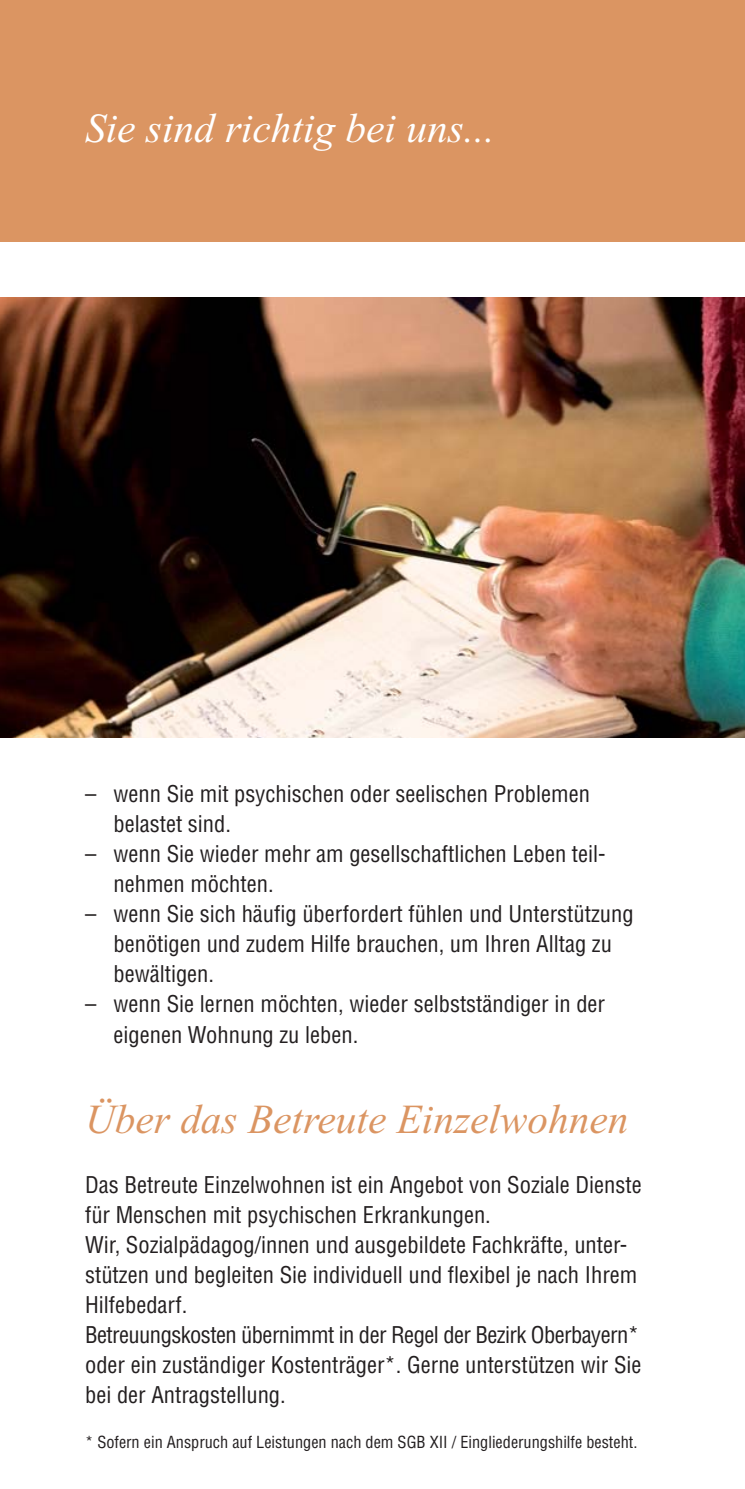
<style>
.page{position:relative;width:745px;height:1489px;background:#fff}
.page>*{position:absolute;margin:0;border:0;box-sizing:border-box;transform-origin:0 0}
.t1{font:italic 41.25px "Times New Roman";color:#db9562}
.t2{font:italic 41.25px "Times New Roman";color:#fff}
.t3{font:condensed 22.5px/30px "Helvetica";color:#231f20}
.t4{font:condensed 16.25px "Helvetica";color:#231f20}
</style>
<div class="page">
<img style="left:0;top:298px;width:744px;height:439px">
<div style="left:0;top:0;width:744px;height:241px;background:#db9562"></div>
<h1 class="t2" style="left:85px;top:113px;width:411px">Sie sind richtig bei uns...</h1>
<p class="t3" style="left:113px;top:781px;width:477px;text-indent:-28px">– wenn Sie mit psychischen oder seelischen Problemen belastet sind.</p>
<p class="t3" style="left:113px;top:841px;width:493px;text-indent:-28px">– wenn Sie wieder mehr am gesellschaftlichen Leben teil&shy;nehmen möchten.</p>
<p class="t3" style="left:113px;top:901px;width:521px;text-indent:-28px">– wenn Sie sich häufig überfordert fühlen und Unterstützung benötigen und zudem Hilfe brauchen, um Ihren Alltag zu bewältigen.</p>
<p class="t3" style="left:113px;top:991px;width:492px;text-indent:-28px">– wenn Sie lernen möchten, wieder selbstständiger in der eigenen Wohnung zu leben.</p>
<h1 class="t1" style="left:85px;top:1103px;width:544px">Über das Betreute Einzelwohnen</h1>
<p class="t3" style="left:85px;top:1171px;width:557px">Das Betreute Einzelwohnen ist ein Angebot von Soziale Dienste für Menschen mit psychischen Erkrankungen.<br>Wir, Sozialpädagog/innen und ausgebildete Fachkräfte, unter&shy;stützen und begleiten Sie individuell und flexibel je nach Ihrem Hilfebedarf.<br>Betreuungskosten übernimmt in der Regel der Bezirk Oberbayern* oder ein zuständiger Kostenträger*. Gerne unterstützen wir Sie bei der Antragstellung.</p>
<p class="t4" style="left:85px;top:1435px;width:553px">* Sofern ein Anspruch auf Leistungen nach dem SGB XII / Eingliederungshilfe besteht.</p>
</div>
